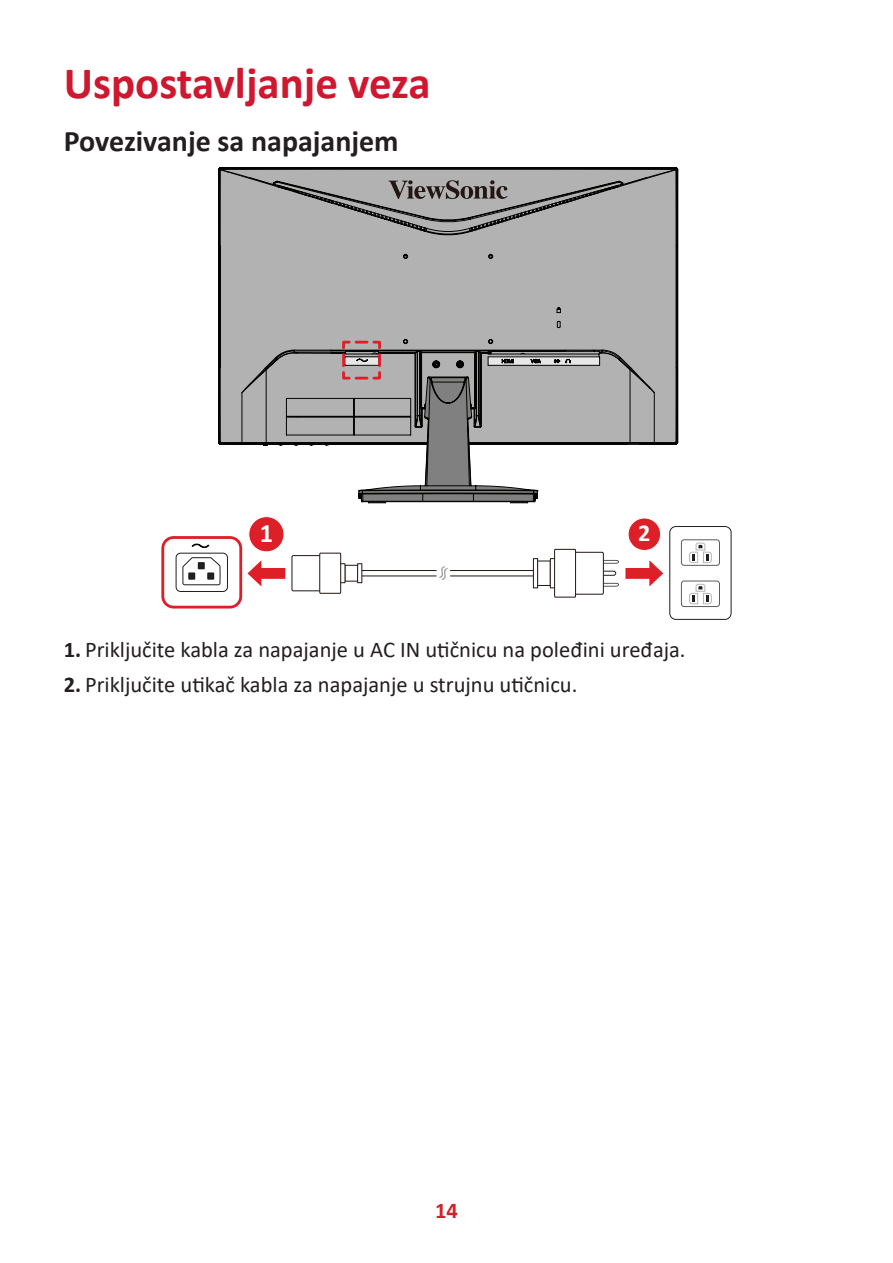
<style>
.page{position:relative;width:893px;height:1263px;background:#fff}
.page>*{position:absolute;margin:0;border:0;box-sizing:border-box;transform-origin:0 0}
.t1{font:700 45px "Calibri";color:#ce182f}
.t2{font:700 30px "Calibri";color:#231f20}
.t3{font:700 26.25px "Calibri";color:#fff}
.t4{font:700 24.3px "Calibri";color:#fff}
.t5{font:22.5px "Calibri";color:#231f20}
.t6{font:700 22.5px "Calibri";color:#d1232a}
.s1{font-weight:700}
</style>
<div class="page">
<div style="left:628px;top:518px;width:33px;height:32px;background:#dd1f28;border-radius:50%"></div>
<div style="left:628px;top:517px;width:33px;height:34px;border:1px solid #fff;border-radius:50%"></div>
<div style="left:669px;top:526px;width:63px;height:94px;border:1px solid #231f20;border-radius:6px"></div>
<div style="left:681px;top:539px;width:39px;height:27px;border:1px solid #5c5c5f;border-radius:3px"></div>
<svg style="left:689px;top:542px;width:23px;height:22px"></svg>
<div style="left:681px;top:580px;width:39px;height:27px;border:1px solid #5c5c5f;border-radius:3px"></div>
<svg style="left:689px;top:583px;width:23px;height:22px"></svg>
<div style="left:161px;top:536px;width:81px;height:72px;border:3px solid #dd1f28;border-radius:11px"></div>
<svg style="left:247px;top:560px;width:39px;height:27px"></svg>
<div style="left:249px;top:517px;width:35px;height:35px;background:#dd1f28;border-radius:50%"></div>
<div style="left:248px;top:516px;width:36px;height:36px;border:1px solid #fff;border-radius:50%"></div>
<div style="left:537px;top:560px;width:14px;height:26px;background:#fff;border:1px solid #211613"></div>
<svg style="left:604px;top:559px;width:60px;height:28px"></svg>
<div style="left:600px;top:571px;width:16px;height:5px;border:1px solid #231f20;border-radius:2px"></div>
<div style="left:559px;top:552px;width:44px;height:42px;background:#fff"></div>
<div style="left:559px;top:552px;width:45px;height:43px;border:1px solid #211613"></div>
<svg style="left:549px;top:548px;width:28px;height:50px"></svg>
<div style="left:344px;top:565px;width:14px;height:17px;background:#fff;border:1px solid #211613"></div>
<div style="left:291px;top:555px;width:46px;height:36px;border:1px solid #211613"></div>
<svg style="left:319px;top:552px;width:27px;height:42px"></svg>
<svg style="left:357px;top:559px;width:182px;height:30px"></svg>
<svg style="left:182px;top:557px;width:39px;height:29px"></svg>
<div style="left:188px;top:572px;width:7px;height:8px;background:#211e1e"></div>
<div style="left:207px;top:572px;width:7px;height:8px;background:#211e1e"></div>
<div style="left:198px;top:562px;width:7px;height:7px;background:#211e1e"></div>
<svg style="left:192px;top:543px;width:17px;height:5px"></svg>
<div style="left:176px;top:553px;width:52px;height:39px;border:1px solid #211e1e;border-radius:5px"></div>
<svg style="left:537px;top:168px;width:140px;height:275px;background:#a9a9a9"></svg>
<svg style="left:219px;top:168px;width:318px;height:278px;background:#a1a1a1"></svg>
<svg style="left:286px;top:255px;width:285px;height:244px;background:#b7b7b7"></svg>
<svg style="left:388px;top:180px;width:120px;height:19px;background:#7f7b7a"></svg>
<svg style="left:341px;top:339px;width:196px;height:164px"></svg>
<h1 class="t1" style="left:64px;top:51px;width:369px">Uspostavljanje veza</h1>
<h2 class="t2" style="left:64px;top:120px;width:336px">Povezivanje sa napajanjem</h2>
<p class="t3" style="left:260px;top:515px;width:15px">1</p>
<p class="t4" style="left:638px;top:516px;width:14px">2</p>
<p class="t5" style="left:64px;top:633px;width:623px"><span class="s1">1.</span> Priključite kabla za napajanje u AC IN utičnicu na poleđini uređaja.</p>
<p class="t5" style="left:64px;top:669px;width:515px"><span class="s1">2.</span> Priključite utikač kabla za napajanje u strujnu utičnicu.</p>
<p class="t6" style="left:435px;top:1194px;width:24px">14</p>
</div>
